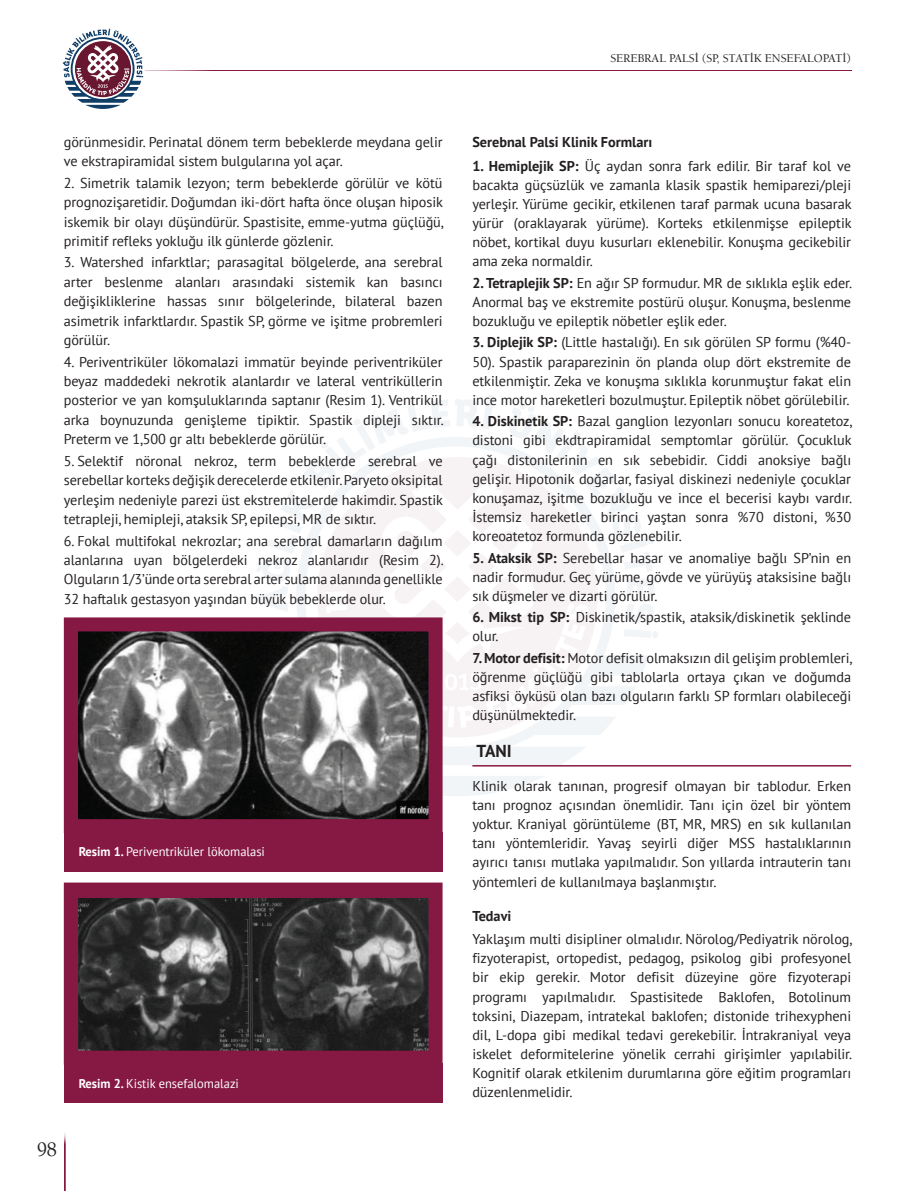
<style>
.page{position:relative;width:915px;height:1191px;background:#fff}
.page>*{position:absolute;margin:0;border:0;box-sizing:border-box;transform-origin:0 0}
.t1{font:21px "Berkeley Regular Tr";color:#231f20;scale:.92 1}
.ARA_BASLIKkkkkk{font:700 17.25px "PT Sans";color:#231f20}
.YAZI{font:14.25px/19.2px "PT Sans";letter-spacing:-.005em;color:#231f20;text-align:justify}
.BOLD{font:700 14.25px "PT Sans";color:#231f20}
.RESIM-ALTI{font:12.75px "PT Sans";color:#fff}
.t2{font:12px "Berkeley Regular Tr";color:#231f20}
.s1{font-weight:700}
</style>
<div class="page">
<hr style="left:85px;top:70px;width:765px;height:1px;background:#861943">
<hr style="left:64px;top:1131px;width:1px;height:60px;background:#861943">
<svg style="left:63px;top:29px;width:80px;height:80px"></svg>
<hr style="left:472px;top:765px;width:378px;height:1px;background:#861943">
<svg style="left:63px;top:610px;width:386px;height:230px;background:#756168"></svg>
<div style="left:64px;top:832px;width:378px;height:39px;background:#861943"></div>
<svg style="left:63px;top:882px;width:380px;height:189px;background:#4c353e"></svg>
<div style="left:64px;top:1063px;width:378px;height:39px;background:#861943"></div>
<p class="YAZI" style="left:64px;top:132px;width:380px">görünmesidir. Perinatal dönem term bebeklerde meydana gelir ve ekstrapiramidal sistem bulgularına yol açar.</p>
<p class="YAZI" style="left:64px;top:173px;width:381px">2. Simetrik talamik lezyon; term bebeklerde görülür ve kötü prognozişaretidir. Doğumdan iki-dört hafta önce oluşan hiposik iskemik bir olayı düşündürür. Spastisite, emme-yutma güçlüğü, primitif refleks yokluğu ilk günlerde gözlenir.</p>
<p class="YAZI" style="left:64px;top:252px;width:380px">3. Watershed infarktlar; parasagital bölgelerde, ana serebral arter beslenme alanları arasındaki sistemik kan basıncı değişikliklerine hassas sınır bölgelerinde, bilateral bazen asimetrik infarktlardır. Spastik SP, görme ve işitme probremleri görülür.</p>
<p class="YAZI" style="left:64px;top:351px;width:381px">4. Periventriküler lökomalazi immatür beyinde periventriküler beyaz maddedeki nekrotik alanlardır ve lateral ventriküllerin posterior ve yan komşuluklarında saptanır (Resim 1). Ventrikül arka boynuzunda genişleme tipiktir. Spastik dipleji sıktır.<br>Preterm ve 1,500 gr altı bebeklerde görülür.</p>
<p class="YAZI" style="left:64px;top:451px;width:380px">5. Selektif nöronal nekroz, term bebeklerde serebral ve serebellar korteks değişik derecelerde etkilenir. Paryeto oksipital yerleşim nedeniyle parezi üst ekstremitelerde hakimdir. Spastik tetrapleji, hemipleji, ataksik SP, epilepsi, MR de sıktır.</p>
<p class="YAZI" style="left:64px;top:530px;width:381px">6. Fokal multifokal nekrozlar; ana serebral damarların dağılım alanlarına uyan bölgelerdeki nekroz alanlarıdır (Resim 2).<br>Olguların 1/3’ünde orta serebral arter sulama alanında genellikle 32 haftalık gestasyon yaşından büyük bebeklerde olur.</p>
<p class="RESIM-ALTI" style="left:79px;top:843px;width:188px"><span class="s1">Resim 1.</span> Periventriküler lökomalasi</p>
<h1 class="t1" style="left:37px;top:1136px;width:23px">98</h1>
<p class="RESIM-ALTI" style="left:79px;top:1075px;width:162px"><span class="s1">Resim 2.</span> Kistik ensefalomalazi</p>
<p class="t2" style="left:610px;top:51px;width:242px">SEREBRAL PALSİ (SP, STATİK ENSEFALOPATİ)</p>
<p class="BOLD" style="left:472px;top:133px;width:181px">Serebnal Palsi Klinik Formları</p>
<p class="YAZI" style="left:472px;top:156px;width:380px"><span class="s1">1. Hemiplejik SP:</span> Üç aydan sonra fark edilir. Bir taraf kol ve bacakta güçsüzlük ve zamanla klasik spastik hemiparezi/pleji yerleşir. Yürüme gecikir, etkilenen taraf parmak ucuna basarak yürür (oraklayarak yürüme). Korteks etkilenmişse epileptik nöbet, kortikal duyu kusurları eklenebilir. Konuşma gecikebilir ama zeka normaldir.</p>
<p class="YAZI" style="left:472px;top:273px;width:381px"><span class="s1">2. Tetraplejik SP:</span> En ağır SP formudur. MR de sıklıkla eşlik eder.<br>Anormal baş ve ekstremite postürü oluşur. Konuşma, beslenme bozukluğu ve epileptik nöbetler eşlik eder.</p>
<p class="YAZI" style="left:472px;top:332px;width:380px"><span class="s1">3. Diplejik SP:</span> (Little hastalığı). En sık görülen SP formu (%40- 50). Spastik paraparezinin ön planda olup dört ekstremite de etkilenmiştir. Zeka ve konuşma sıklıkla korunmuştur fakat elin ince motor hareketleri bozulmuştur. Epileptik nöbet görülebilir.</p>
<p class="YAZI" style="left:472px;top:411px;width:381px"><span class="s1">4. Diskinetik SP:</span> Bazal ganglion lezyonları sonucu koreatetoz, distoni gibi ekdtrapiramidal semptomlar görülür. Çocukluk çağı distonilerinin en sık sebebidir. Ciddi anoksiye bağlı gelişir. Hipotonik doğarlar, fasiyal diskinezi nedeniyle çocuklar konuşamaz, işitme bozukluğu ve ince el becerisi kaybı vardır.<br>İstemsiz hareketler birinci yaştan sonra %70 distoni, %30 koreoatetoz formunda gözlenebilir.</p>
<p class="YAZI" style="left:472px;top:547px;width:380px"><span class="s1">5. Ataksik SP:</span> Serebellar hasar ve anomaliye bağlı SP’nin en nadir formudur. Geç yürüme, gövde ve yürüyüş ataksisine bağlı sık düşmeler ve dizarti görülür.</p>
<p class="YAZI" style="left:472px;top:607px;width:380px"><span class="s1">6. Mikst tip SP:</span> Diskinetik/spastik, ataksik/diskinetik şeklinde olur.</p>
<p class="YAZI" style="left:472px;top:648px;width:381px"><span class="s1">7. Motor defisit:</span> Motor defisit olmaksızın dil gelişim problemleri, öğrenme güçlüğü gibi tablolarla ortaya çıkan ve doğumda asfiksi öyküsü olan bazı olguların farklı SP formları olabileceği düşünülmektedir.</p>
<p class="ARA_BASLIKkkkkk" style="left:476px;top:739px;width:37px">TANI</p>
<p class="YAZI" style="left:472px;top:775px;width:380px">Klinik olarak tanınan, progresif olmayan bir tablodur. Erken tanı prognoz açısından önemlidir. Tanı için özel bir yöntem yoktur. Kraniyal görüntüleme (BT, MR, MRS) en sık kullanılan tanı yöntemleridir. Yavaş seyirli diğer MSS hastalıklarının ayırıcı tanısı mutlaka yapılmalıdır. Son yıllarda intrauterin tanı yöntemleri de kullanılmaya başlanmıştır.</p>
<p class="BOLD" style="left:472px;top:906px;width:40px">Tedavi</p>
<p class="YAZI" style="left:472px;top:929px;width:381px">Yaklaşım multi disipliner olmalıdır. Nörolog/Pediyatrik nörolog, fizyoterapist, ortopedist, pedagog, psikolog gibi profesyonel bir ekip gerekir. Motor defisit düzeyine göre fizyoterapi programı yapılmalıdır. Spastisitede Baklofen, Botolinum toksini, Diazepam, intratekal baklofen; distonide trihexypheni dil, L-dopa gibi medikal tedavi gerekebilir. İntrakraniyal veya iskelet deformitelerine yönelik cerrahi girişimler yapılabilir.<br>Kognitif olarak etkilenim durumlarına göre eğitim programları düzenlenmelidir.</p>
</div>
